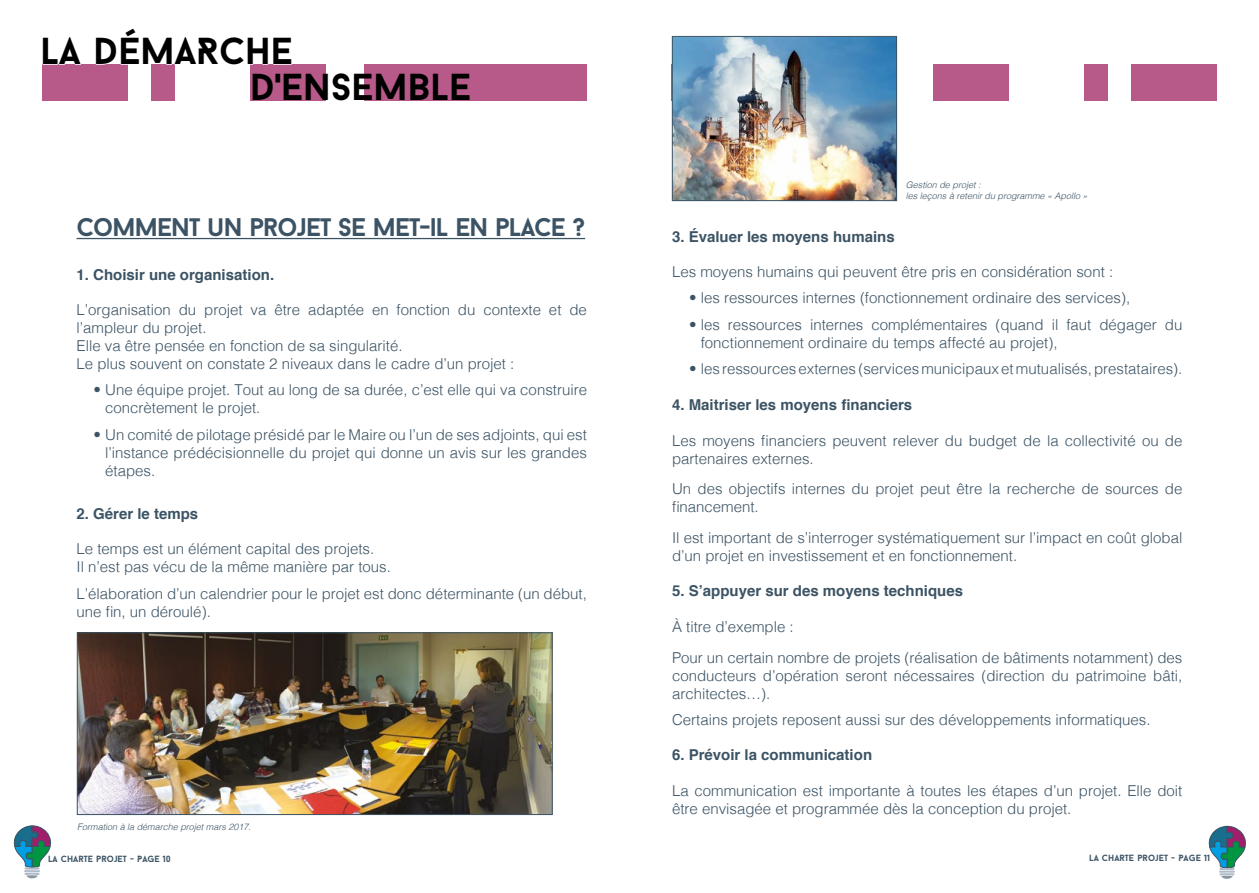
<style>
.page{position:relative;width:1259px;height:893px;background:#fff}
.page>*{position:absolute;margin:0;border:0;box-sizing:border-box;transform-origin:0 0}
.t1{font:700 37.5px "Baron Neue";color:#000}
.t2{font:700 25.5px "Baron Neue";letter-spacing:-.04em;color:#3b5364}
.t3{font:300 15px/18px "Helvetica";color:#3b5364}
.t4{font:700 15px "Helvetica";color:#3b5364}
.t5{font:italic 300 9px/10.8px "Helvetica";color:#3b5364}
.t6{font:700 9px "Baron Neue";color:#3b5364}
.s1{color:#fff}
</style>
<div class="page">
<svg style="left:14px;top:826px;width:37px;height:53px"></svg>
<svg style="left:1209px;top:826px;width:36px;height:53px"></svg>
<hr style="left:77px;top:238px;width:508px;height:1px;background:#3b5364">
<img style="left:79px;top:634px;width:471px;height:179px">
<div style="left:77px;top:632px;width:475px;height:183px;border:1px solid #3b5364"></div>
<div style="left:43px;top:64px;width:85px;height:36px;background:#b75a89"></div>
<div style="left:1131px;top:64px;width:85px;height:36px;background:#b75a89"></div>
<div style="left:151px;top:64px;width:23px;height:36px;background:#b75a89"></div>
<div style="left:1084px;top:64px;width:24px;height:36px;background:#b75a89"></div>
<div style="left:364px;top:64px;width:223px;height:36px;background:#b75a89"></div>
<div style="left:250px;top:64px;width:76px;height:36px;background:#b75a89"></div>
<div style="left:933px;top:64px;width:76px;height:36px;background:#b75a89"></div>
<svg style="left:42px;top:64px;width:39px;height:1px"></svg>
<svg style="left:95px;top:64px;width:197px;height:1px"></svg>
<img style="left:674px;top:38px;width:221px;height:161px">
<div style="left:672px;top:36px;width:225px;height:165px;border:1px solid #3b5364"></div>
<h1 class="t1" style="left:40px;top:27px;width:254px">LA DÉMARCHE</h1>
<h1 class="t1" style="left:250px;top:63px;width:223px">D'ENSEMBLE</h1>
<h2 class="t2" style="left:77px;top:211px;width:510px">COMMENT UN PROJET SE MET-IL EN PLACE ?</h2>
<p class="t4" style="left:77px;top:262px;width:199px">1. Choisir une organisation.</p>
<p class="t3" style="left:77px;top:299px;width:512px">L’organisation du projet va être adaptée en fonction du contexte et de l’ampleur du projet.<br>Elle va être pensée en fonction de sa singularité.<br>Le plus souvent on constate 2 niveaux dans le cadre d’un projet :</p>
<p class="t3" style="left:105px;top:380px;width:483px;text-indent:-12px">• Une équipe projet. Tout au long de sa durée, c’est elle qui va construire concrètement le projet.</p>
<p class="t3" style="left:105px;top:424px;width:483px;text-align:justify;text-indent:-12px">• Un comité de pilotage présidé par le Maire ou l’un de ses adjoints, qui est l’instance prédécisionnelle du projet qui donne un avis sur les grandes étapes.</p>
<p class="t4" style="left:77px;top:502px;width:123px">2. Gérer le temps</p>
<p class="t3" style="left:77px;top:539px;width:316px">Le temps est un élément capital des projets.<br>Il n’est pas vécu de la même manière par tous.</p>
<p class="t3" style="left:77px;top:583px;width:512px">L’élaboration d’un calendrier pour le projet est donc déterminante (un début, une fin, un déroulé).</p>
<p class="t5" style="left:77px;top:821px;width:175px">Formation à la démarche projet mars 2017.</p>
<p class="t5" style="left:906px;top:179px;width:183px">Gestion de projet :<br>les leçons à retenir du programme « Apollo »</p>
<p class="t4" style="left:672px;top:225px;width:224px">3. Évaluer les moyens humains</p>
<p class="t3" style="left:672px;top:262px;width:443px">Les moyens humains qui peuvent être pris en considération sont :</p>
<p class="t3" style="left:689px;top:288px;width:442px">• les ressources internes (fonctionnement ordinaire des services),</p>
<p class="t3" style="left:700px;top:315px;width:483px;text-indent:-12px">• les ressources internes complémentaires (quand il faut dégager du fonctionnement ordinaire du temps affecté au projet),</p>
<p class="t3" style="left:689px;top:359px;width:495px">• les ressources externes (services municipaux et mutualisés, prestataires).</p>
<p class="t4" style="left:672px;top:392px;width:242px">4. Maitriser les moyens financiers</p>
<p class="t3" style="left:672px;top:430px;width:512px">Les moyens financiers peuvent relever du budget de la collectivité ou de partenaires externes.</p>
<p class="t3" style="left:672px;top:479px;width:512px">Un des objectifs internes du projet peut être la recherche de sources de financement.</p>
<p class="t3" style="left:672px;top:528px;width:512px">Il est important de s’interroger systématiquement sur l’impact en coût global d’un projet en investissement et en fonctionnement.</p>
<p class="t4" style="left:672px;top:579px;width:292px">5. S’appuyer sur des moyens techniques</p>
<p class="t3" style="left:672px;top:610px;width:512px;line-height:30.8px">À titre d’exemple :<br>Pour un certain nombre de projets (réalisation de bâtiments notamment) des</p>
<p class="t3" style="left:672px;top:665px;width:512px">conducteurs d’opération seront nécessaires (direction du patrimoine bâti, architectes…).</p>
<p class="t3" style="left:672px;top:710px;width:480px">Certains projets reposent aussi sur des développements informatiques.</p>
<p class="t4" style="left:672px;top:743px;width:202px">6. Prévoir la communication</p>
<p class="t3" style="left:672px;top:781px;width:512px">La communication est importante à toutes les étapes d’un projet. Elle doit être envisagée et programmée dès la conception du projet.</p>
<p class="t6" style="left:48px;top:853px;width:124px">LA CHARTE PROJET - PAGE 10</p>
<p class="t6" style="left:1076px;top:852px;width:135px"><span class="s1">LA</span> LA CHARTE PROJET - PAGE 11</p>
</div>
